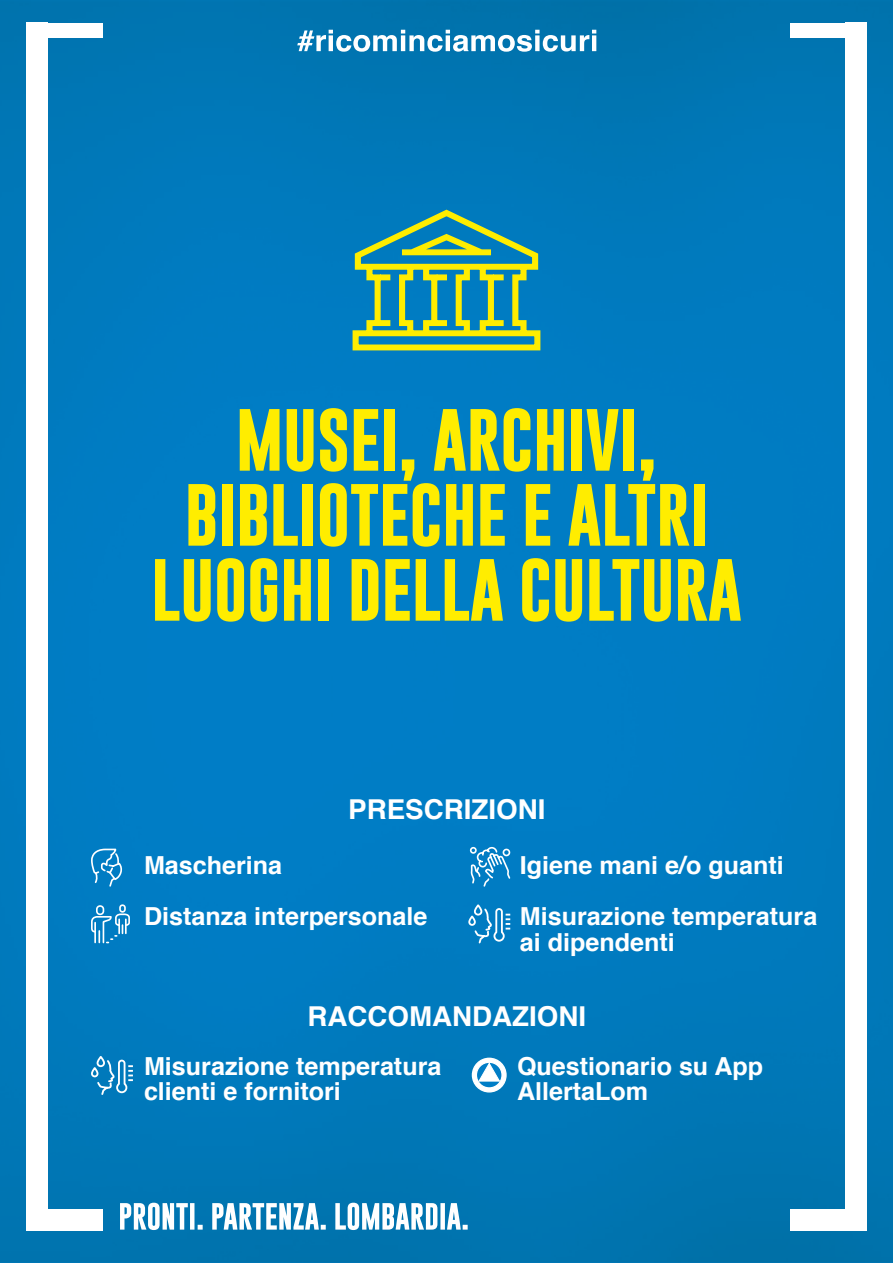
<style>
.page{position:relative;width:893px;height:1263px;background:#fff}
.page>*{position:absolute;margin:0;border:0;box-sizing:border-box;transform-origin:0 0}
.t1{font:700 63px "Gobold";letter-spacing:-.01em;color:#ffed00}
.t2{font:700 27.45px "Helvetica";color:#fff}
.t3{font:700 24.9px/25.7px "Helvetica";color:#fff}
</style>
<div class="page">
<img style="left:0;top:0;width:893px;height:1263px">
<svg style="left:120px;top:1203px;width:348px;height:27px"></svg>
<div style="left:26px;top:23px;width:21px;height:1196px;background:#fff"></div>
<div style="left:26px;top:1209px;width:76px;height:21px;background:#fff"></div>
<div style="left:26px;top:23px;width:76px;height:14px;background:#fff"></div>
<div style="left:846px;top:23px;width:21px;height:1196px;background:#fff"></div>
<div style="left:791px;top:1209px;width:76px;height:21px;background:#fff"></div>
<div style="left:791px;top:23px;width:76px;height:14px;background:#fff"></div>
<svg style="left:352px;top:209px;width:189px;height:142px;background:#529f81"></svg>
<svg style="left:297px;top:30px;width:299px;height:22px"></svg>
<svg style="left:90px;top:848px;width:33px;height:40px"></svg>
<div style="left:96px;top:905px;width:8px;height:10px;border:2px solid #fff;border-radius:3px"></div>
<div style="left:119px;top:904px;width:7px;height:9px;border:2px solid #fff;border-radius:3px"></div>
<svg style="left:90px;top:913px;width:41px;height:31px"></svg>
<svg style="left:90px;top:1055px;width:45px;height:41px;background:#3192c7"></svg>
<svg style="left:469px;top:846px;width:43px;height:42px;background:#3697cf"></svg>
<div style="left:472px;top:1058px;width:34px;height:34px;background:#fff;border-radius:50%"></div>
<div style="left:472px;top:1058px;width:35px;height:34px;border:1px solid #fff;border-radius:50%"></div>
<svg style="left:476px;top:1062px;width:26px;height:26px"></svg>
<div style="left:476px;top:1061px;width:27px;height:27px;border:1px solid #fff;border-radius:50%"></div>
<svg style="left:478px;top:1063px;width:22px;height:18px"></svg>
<svg style="left:467px;top:903px;width:45px;height:42px;background:#3093cc"></svg>
<p class="t1" style="left:236px;top:399px;width:423px">MUSEI, ARCHIVI,</p>
<p class="t1" style="left:184px;top:474px;width:526px">BIBLIOTECHE E ALTRI</p>
<p class="t1" style="left:151px;top:549px;width:593px">LUOGHI DELLA CULTURA</p>
<p class="t2" style="left:348px;top:787px;width:199px">PRESCRIZIONI</p>
<p class="t3" style="left:144px;top:853px;width:140px">Mascherina</p>
<p class="t3" style="left:144px;top:904px;width:285px">Distanza interpersonale</p>
<p class="t3" style="left:520px;top:853px;width:265px">Igiene mani e/o guanti</p>
<p class="t3" style="left:520px;top:904px;width:299px">Misurazione temperatura</p>
<p class="t3" style="left:520px;top:930px;width:156px">ai dipendenti</p>
<p class="t2" style="left:307px;top:994px;width:280px">RACCOMANDAZIONI</p>
<p class="t3" style="left:144px;top:1053px;width:299px">Misurazione temperatura clienti e fornitori</p>
<p class="t3" style="left:517px;top:1053px;width:248px">Questionario su App<br>AllertaLom</p>
</div>
